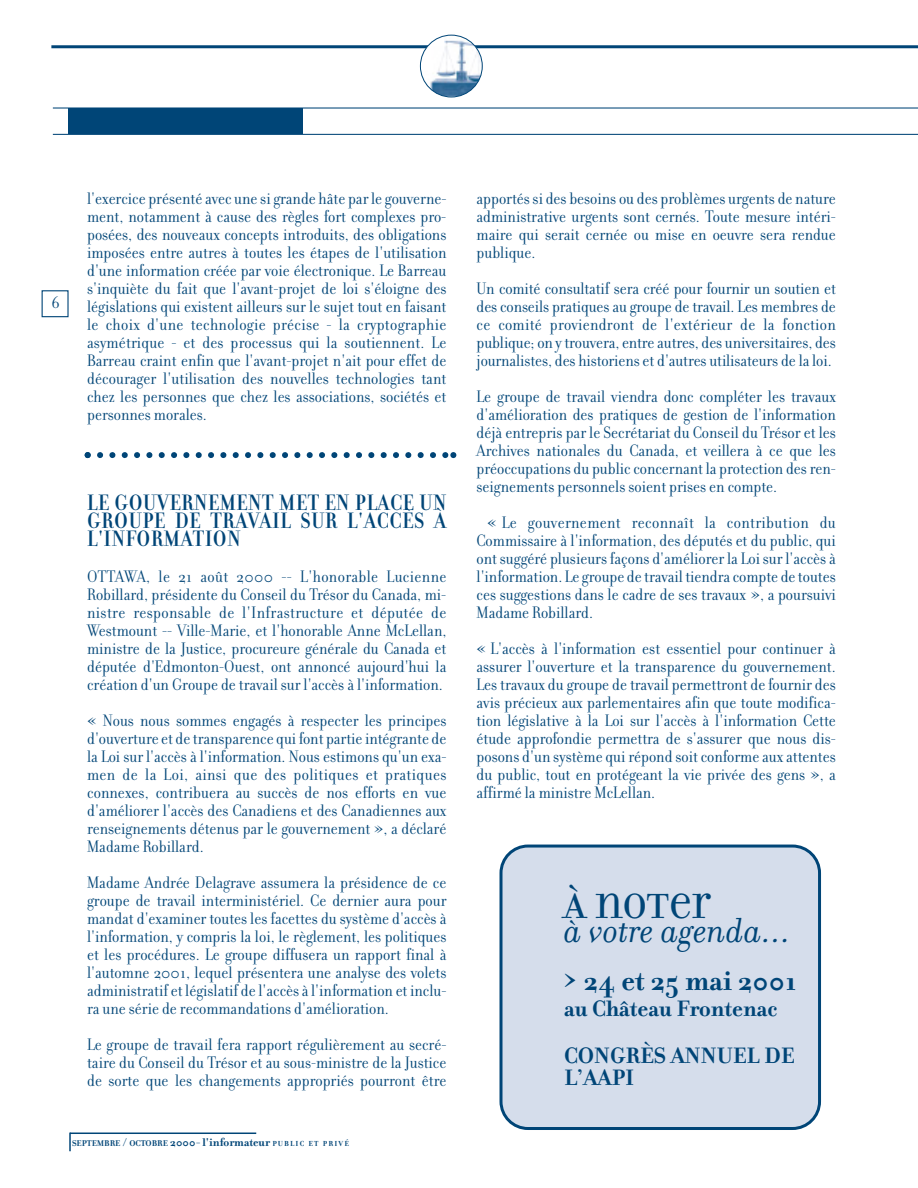
<style>
.page{position:relative;width:918px;height:1188px;background:#fff}
.page>*{position:absolute;margin:0;border:0;box-sizing:border-box;transform-origin:0 0}
.t1{font:italic 37.5px "Filosofia";color:#004577}
.t2{font:37.5px "Filosofia Unicase";letter-spacing:-.005em;color:#004577}
.t3{font:700 30px "Filosofia";color:#004577}
.t4{font:700 24px/18px "Filosofia Grand";letter-spacing:.025em;color:#004577;text-align:justify}
.t5{font:700 24px/46px "Filosofia";color:#004577}
.t6{font:18px/18px "Filosofia Grand";color:#004577;text-align:justify}
.t7{font:700 12px "Filosofia";color:#004577}
.s1{font-size:9px}
.s2{font-size:7.8px}
.s3{font-family:"Filosofia Unicase";font-weight:400}
</style>
<div class="page">
<svg style="left:69px;top:1133px;width:2px;height:18px"></svg>
<hr style="left:70px;top:1133px;width:186px;height:1px;background:#004577">
<div style="left:69px;top:108px;width:234px;height:26px;background:#004577"></div>
<hr style="left:53px;top:107px;width:865px;height:2px;background:#004577">
<hr style="left:53px;top:134px;width:865px;height:1px;background:#004577">
<hr style="left:51px;top:45px;width:867px;height:3px;background:#004577">
<img style="left:420px;top:36px;width:62px;height:61px;border-radius:50%">
<div style="left:420px;top:35px;width:63px;height:62px;border:1px solid #004577;border-radius:50%"></div>
<svg style="left:85px;top:452px;width:371px;height:6px"></svg>
<div style="left:501px;top:846px;width:319px;height:283px;background:#d5ddeb;border-radius:27px"></div>
<div style="left:500px;top:845px;width:321px;height:285px;border:3px solid #004577;border-radius:27px"></div>
<p class="t6" style="left:51px;top:296px;width:10px">6</p>
<p class="t6" style="left:87px;top:191px;width:361px">l'exercice présenté avec une si grande hâte par le gouverne&shy;ment, notamment à cause des règles fort complexes pro&shy;posées, des nouveaux concepts introduits, des obligations imposées entre autres à toutes les étapes de l'utilisation d'une information créée par voie électronique. Le Barreau s'inquiète du fait que l'avant-projet de loi s'éloigne des législations qui existent ailleurs sur le sujet tout en faisant le choix d'une technologie précise - la cryptographie asymétrique - et des processus qui la soutiennent. Le Barreau craint enfin que l'avant-projet n'ait pour effet de décourager l'utilisation des nouvelles technologies tant chez les personnes que chez les associations, sociétés et personnes morales.</p>
<h3 class="t4" style="left:87px;top:496px;width:361px">LE GOUVERNEMENT MET EN PLACE UN GROUPE DE TRAVAIL SUR L'ACCÈS À L'INFORMATION</h3>
<p class="t6" style="left:87px;top:569px;width:361px">OTTAWA, le 21 août 2000 -- L'honorable Lucienne Robillard, présidente du Conseil du Trésor du Canada, mi&shy;nistre responsable de l'Infrastructure et députée de Westmount -- Ville-Marie, et l'honorable Anne McLellan, ministre de la Justice, procureure générale du Canada et députée d'Edmonton-Ouest, ont annoncé aujourd'hui la création d'un Groupe de travail sur l'accès à l'information.</p>
<p class="t6" style="left:87px;top:713px;width:361px">« Nous nous sommes engagés à respecter les principes d'ouverture et de transparence qui font partie intégrante de la Loi sur l'accès à l'information. Nous estimons qu'un exa&shy;men de la Loi, ainsi que des politiques et pratiques connexes, contribuera au succès de nos efforts en vue d'améliorer l'accès des Canadiens et des Canadiennes aux renseignements détenus par le gouvernement », a déclaré Madame Robillard.</p>
<p class="t6" style="left:87px;top:875px;width:361px">Madame Andrée Delagrave assumera la présidence de ce groupe de travail interministériel. Ce dernier aura pour mandat d'examiner toutes les facettes du système d'accès à l'information, y compris la loi, le règlement, les politiques et les procédures. Le groupe diffusera un rapport final à l'automne 2001, lequel présentera une analyse des volets administratif et législatif de l'accès à l'information et inclu&shy;ra une série de recommandations d'amélioration.</p>
<p class="t6" style="left:87px;top:1037px;width:361px">Le groupe de travail fera rapport régulièrement au secré&shy;taire du Conseil du Trésor et au sous-ministre de la Justice de sorte que les changements appropriés pourront être</p>
<p class="t7" style="left:72px;top:1138px;width:278px"><span class="s1">SEPTEMBRE</span> / <span class="s1">OCTOBRE</span> 2000-l'informateur <span class="s2">PUBLIC ET PRIVÉ</span></p>
<p class="t6" style="left:477px;top:191px;width:361px">apportés si des besoins ou des problèmes urgents de nature administrative urgents sont cernés. Toute mesure intéri&shy;maire qui serait cernée ou mise en oeuvre sera rendue publique.</p>
<p class="t6" style="left:477px;top:281px;width:361px">Un comité consultatif sera créé pour fournir un soutien et des conseils pratiques au groupe de travail. Les membres de ce comité proviendront de l'extérieur de la fonction publique; on y trouvera, entre autres, des universitaires, des journalistes, des historiens et d'autres utilisateurs de la loi.</p>
<p class="t6" style="left:477px;top:389px;width:361px">Le groupe de travail viendra donc compléter les travaux d'amélioration des pratiques de gestion de l'information déjà entrepris par le Secrétariat du Conseil du Trésor et les Archives nationales du Canada, et veillera à ce que les préoccupations du public concernant la protection des ren&shy;seignements personnels soient prises en compte.</p>
<p class="t6" style="left:477px;top:515px;width:361px;text-indent:11px">« Le gouvernement reconnaît la contribution du Commissaire à l'information, des députés et du public, qui ont suggéré plusieurs façons d'améliorer la Loi sur l'accès à l'information. Le groupe de travail tiendra compte de toutes ces suggestions dans le cadre de ses travaux », a poursuivi Madame Robillard.</p>
<p class="t6" style="left:477px;top:641px;width:361px">« L'accès à l'information est essentiel pour continuer à assurer l'ouverture et la transparence du gouvernement.<br>Les travaux du groupe de travail permettront de fournir des avis précieux aux parlementaires afin que toute modifica&shy;tion législative à la Loi sur l'accès à l'information Cette étude approfondie permettra de s'assurer que nous dis&shy;posons d'un système qui répond soit conforme aux attentes du public, tout en protégeant la vie privée des gens », a affirmé la ministre McLellan.</p>
<h1 class="t2" style="left:564px;top:883px;width:148px">À NOTER</h1>
<h1 class="t1" style="left:564px;top:917px;width:229px">à votre agenda...</h1>
<h2 class="t3" style="left:564px;top:970px;width:235px"><span class="s3">&gt;</span> 24 et 25 mai 2001</h2>
<h3 class="t5" style="left:564px;top:989px;width:232px">au Château Frontenac<br>CONGRÈS ANNUEL DE</h3>
<h3 class="t5" style="left:564px;top:1058px;width:72px">L’AAPI</h3>
</div>
